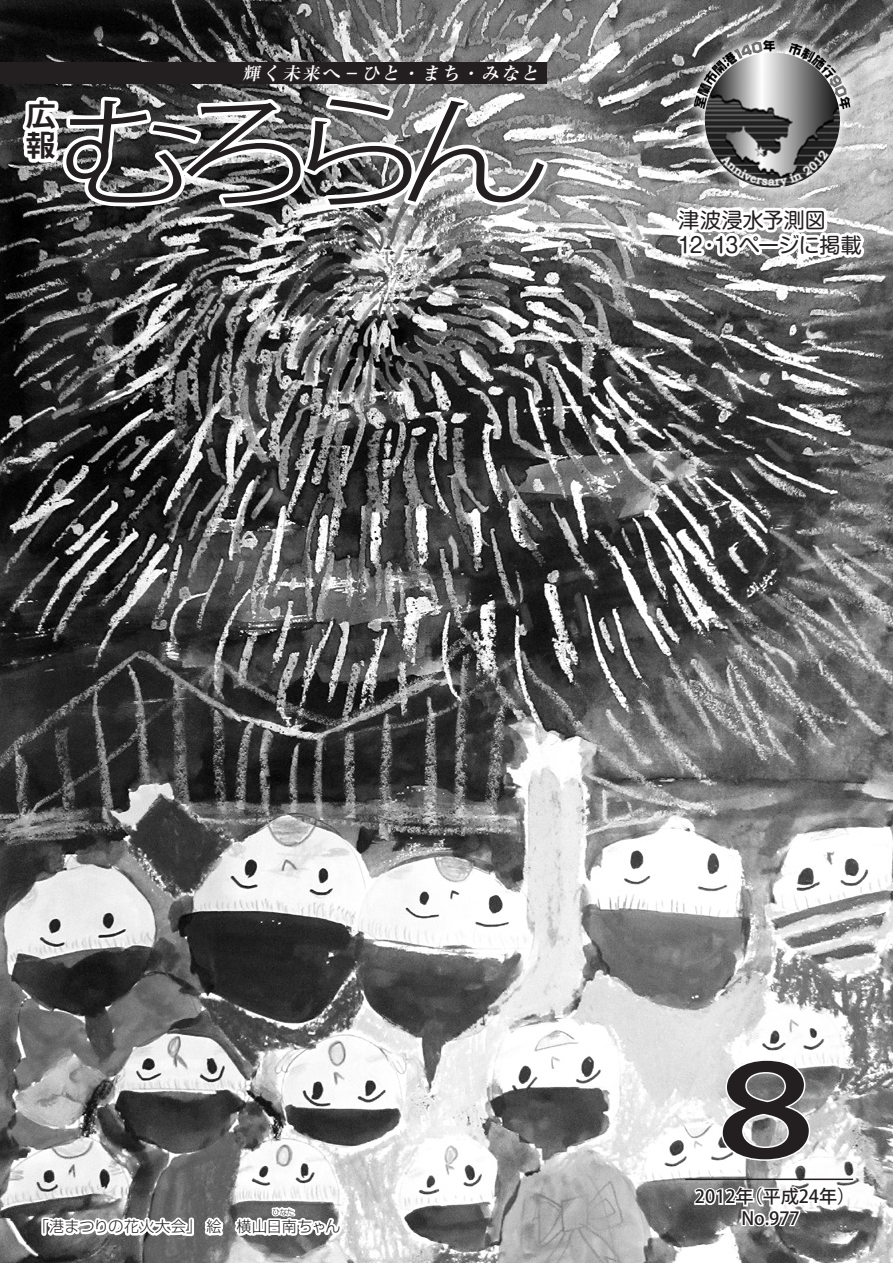
<style>
.page{position:relative;width:893px;height:1263px;background:#fff}
.page>*{position:absolute;margin:0;border:0;box-sizing:border-box;transform-origin:0 0}
.t1{font:500 126px "Koz Go Pro";color:#231f20;scale:1.2 1}
.t2{font:300 119.85px "Koz Go Pro";color:#231f20;scale:1.25 1}
.t3{font:700 30px "Koz Go Pro";color:#231f20}
.t4{font:21px/25.2px "Shin M Go Pro";letter-spacing:-.01em;color:#231f20}
.t5{font:500 18px/21.3px "Koz Go Pro";color:#231f20;text-align:center}
.t6{font:italic 700 17.85px "Ryumin Pro";color:#fff}
.t7{font:300 15px "Shin Go Pro";letter-spacing:.01em;color:#231f20}
.t8{font:300 7.5px "Shin Go Pro";color:#231f20}
</style>
<div class="page">
<img style="left:0;top:1px;width:893px;height:1262px">
<svg style="left:720px;top:1058px;width:92px;height:104px"></svg>
<svg style="left:671px;top:180px;width:198px;height:212px"></svg>
<svg style="left:691px;top:1180px;width:154px;height:57px"></svg>
<hr style="left:685px;top:1178px;width:168px;height:2px;background:#231f20">
<div style="left:0;top:63px;width:546px;height:21px;background:#231f20"></div>
<svg style="left:0;top:91px;width:553px;height:121px"></svg>
<img style="left:679px;top:28px;width:186px;height:175px">
<img style="left:751px;top:40px;width:50px;height:16px">
<svg style="left:39px;top:1192px;width:305px;height:66px"></svg>
<p class="t6" style="left:242px;top:59px;width:303px">輝く未来へ－ひと・まち・みなと</p>
<h3 class="t3" style="left:26px;top:96px;width:31px">広</h3>
<h2 class="t2" style="left:54px;top:75px;width:398px">むろらん</h2>
<h3 class="t3" style="left:26px;top:126px;width:31px">報</h3>
<h3 class="t4" style="left:679px;top:205px;width:185px">津波浸水予測図<br>12・13ページに掲載</h3>
<p class="t8" style="left:272px;top:1206px;width:24px">ひなた</p>
<p class="t7" style="left:34px;top:1214px;width:308px">「港まつりの花火大会」 絵　横山日南ちゃん</p>
<h1 class="t1" style="left:690px;top:1030px;width:127px">８</h1>
<p class="t5" style="left:695px;top:1187px;width:162px">2012年（平成24年）<br>No.977</p>
</div>
